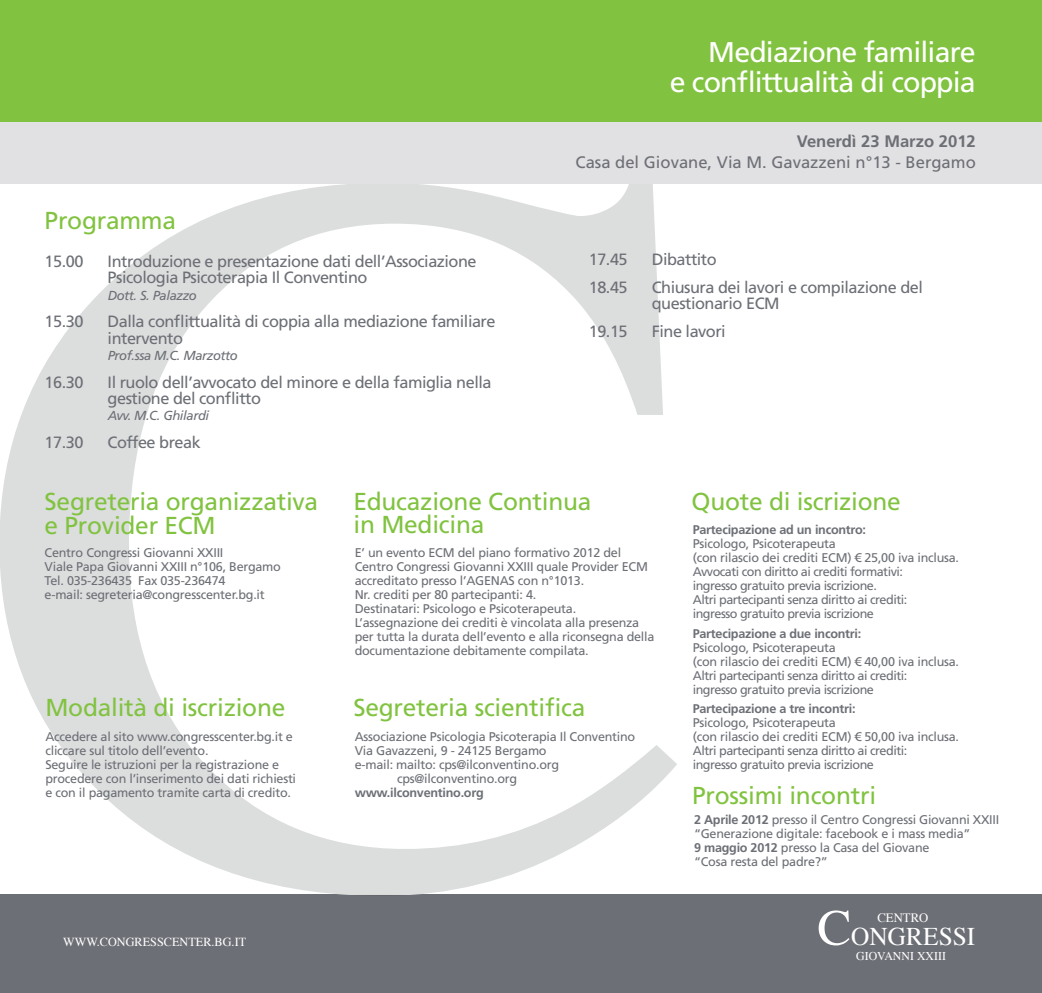
<style>
.page{position:relative;width:1042px;height:993px;background:#fff}
.page>*{position:absolute;margin:0;border:0;box-sizing:border-box;transform-origin:0 0}
.t1{font:50.75px "Times";color:#fff}
.t2{font:28.53px/29.8px "Frutiger LT Std";letter-spacing:-.03em;color:#fff;text-align:right}
.t3{font:25.38px "Times";color:#fff}
.t4{font:24.5px/23.6px "Frutiger LT Std";letter-spacing:-.01em;color:#81c340}
.t5{font:16.62px "Frutiger LT Std";color:#6c6f75}
.t6{font:700 16.62px "Frutiger LT Std";color:#6c6f75}
.t7{font:16.28px/16.3px "Frutiger LT Std";letter-spacing:-.03em;color:#6c6f75}
.t8{font:italic 13.12px "Frutiger LT Std";letter-spacing:-.03em;color:#6c6f75}
.t9{font:12.78px "Times";color:#fff}
.t10{font:12.6px/14px "Frutiger LT Std";letter-spacing:-.02em;color:#6c6f75}
.t11{font:12.6px/14px "Frutiger LT Std";letter-spacing:-.04em;color:#6c6f75}
.t12{font:700 12.6px "Frutiger LT Std";letter-spacing:-.02em;color:#6c6f75}
.t13{font:12.25px "Times";color:#fff}
.t14{font:11.9px "Times";color:#fff}
.s1{font-weight:700}
</style>
<div class="page">
<div style="left:0;top:894px;width:1042px;height:98px;background:#6c6f75"></div>
<svg style="left:0;top:184px;width:677px;height:710px"></svg>
<svg style="left:350px;top:894px;width:60px;height:1px"></svg>
<div style="left:0;top:0;width:1041px;height:123px;background:#81c340"></div>
<div style="left:0;top:122px;width:1041px;height:62px;background:#e1e0e2"></div>
<h2 class="t2" style="left:670px;top:37px;width:307px">Mediazione familiare<br>e conflittualità di coppia</h2>
<h3 class="t6" style="left:797px;top:131px;width:180px">Venerdì 23 Marzo 2012</h3>
<h3 class="t4" style="left:45px;top:208px;width:133px">Programma</h3>
<p class="t7" style="left:45px;top:253px;width:40px">15.00</p>
<p class="t7" style="left:108px;top:253px;width:370px">Introduzione e presentazione dati dell’Associazione<br>Psicologia Psicoterapia Il Conventino</p>
<p class="t8" style="left:108px;top:287px;width:91px">Dott. S. Palazzo</p>
<p class="t7" style="left:45px;top:313px;width:40px">15.30</p>
<p class="t7" style="left:108px;top:313px;width:389px">Dalla conflittualità di coppia alla mediazione familiare intervento</p>
<p class="t8" style="left:108px;top:348px;width:132px">Prof.ssa M.C. Marzotto</p>
<p class="t7" style="left:45px;top:374px;width:40px">16.30</p>
<p class="t7" style="left:108px;top:374px;width:385px">Il ruolo dell’avvocato del minore e della famiglia nella gestione del conflitto</p>
<p class="t8" style="left:108px;top:408px;width:103px">Avv. M.C. Ghilardi</p>
<p class="t7" style="left:45px;top:434px;width:40px">17.30</p>
<p class="t7" style="left:108px;top:434px;width:95px">Coffee break</p>
<h3 class="t5" style="left:575px;top:152px;width:402px">Casa del Giovane, Via M. Gavazzeni n°13 - Bergamo</h3>
<p class="t7" style="left:589px;top:251px;width:40px">17.45</p>
<p class="t7" style="left:652px;top:251px;width:66px">Dibattito</p>
<p class="t7" style="left:589px;top:279px;width:40px">18.45</p>
<p class="t7" style="left:652px;top:279px;width:273px">Chiusura dei lavori e compilazione del questionario ECM</p>
<p class="t7" style="left:589px;top:323px;width:40px">19.15</p>
<p class="t7" style="left:652px;top:323px;width:75px">Fine lavori</p>
<h3 class="t4" style="left:353px;top:489px;width:239px">Educazione Continua in Medicina</h3>
<h3 class="t4" style="left:45px;top:489px;width:275px">Segreteria organizzativa</h3>
<h3 class="t4" style="left:691px;top:489px;width:211px">Quote di iscrizione</h3>
<h3 class="t4" style="left:45px;top:513px;width:173px">e Provider ECM</h3>
<p class="t12" style="left:693px;top:522px;width:175px">Partecipazione ad un incontro:</p>
<p class="t11" style="left:693px;top:536px;width:268px">Psicologo, Psicoterapeuta<br>(con rilascio dei crediti ECM) € 25,00 iva inclusa.<br>Avvocati con diritto ai crediti formativi:<br>ingresso gratuito previa iscrizione.<br>Altri partecipanti senza diritto ai crediti:<br>ingresso gratuito previa iscrizione</p>
<p class="t12" style="left:693px;top:625px;width:170px">Partecipazione a due incontri:</p>
<p class="t11" style="left:693px;top:640px;width:268px">Psicologo, Psicoterapeuta<br>(con rilascio dei crediti ECM) € 40,00 iva inclusa.<br>Altri partecipanti senza diritto ai crediti:<br>ingresso gratuito previa iscrizione</p>
<p class="t12" style="left:693px;top:700px;width:164px">Partecipazione a tre incontri:</p>
<p class="t11" style="left:693px;top:715px;width:268px">Psicologo, Psicoterapeuta<br>(con rilascio dei crediti ECM) € 50,00 iva inclusa.<br>Altri partecipanti senza diritto ai crediti:<br>ingresso gratuito previa iscrizione</p>
<p class="t10" style="left:45px;top:545px;width:238px">Centro Congressi Giovanni XXIII<br>Viale Papa Giovanni XXIII n°106, Bergamo Tel. 035-236435 Fax 035-236474<br>e-mail: segreteria@congresscenter.bg.it</p>
<p class="t10" style="left:355px;top:545px;width:301px">E’ un evento ECM del piano formativo 2012 del Centro Congressi Giovanni XXIII quale Provider ECM accreditato presso l’AGENAS con n°1013.<br>Nr. crediti per 80 partecipanti: 4.<br>Destinatari: Psicologo e Psicoterapeuta.<br>L’assegnazione dei crediti è vincolata alla presenza per tutta la durata dell’evento e alla riconsegna della documentazione debitamente compilata.</p>
<h3 class="t4" style="left:353px;top:695px;width:233px">Segreteria scientifica</h3>
<h3 class="t4" style="left:45px;top:695px;width:241px">Modalità di iscrizione</h3>
<p class="t10" style="left:45px;top:729px;width:252px">Accedere al sito www.congresscenter.bg.it e cliccare sul titolo dell’evento.<br>Seguire le istruzioni per la registrazione e procedere con l’inserimento dei dati richiesti e con il pagamento tramite carta di credito.</p>
<p class="t10" style="left:355px;top:729px;width:282px">Associazione Psicologia Psicoterapia Il Conventino</p>
<p class="t10" style="left:355px;top:743px;width:193px">Via Gavazzeni, 9 - 24125 Bergamo</p>
<p class="t10" style="left:355px;top:757px;width:206px">e-mail: mailto: cps@ilconventino.org</p>
<p class="t10" style="left:397px;top:771px;width:122px">cps@ilconventino.org</p>
<p class="t12" style="left:355px;top:784px;width:131px">www.ilconventino.org</p>
<h3 class="t4" style="left:692px;top:783px;width:185px">Prossimi incontri</h3>
<p class="t10" style="left:694px;top:812px;width:307px"><span class="s1">2 Aprile 2012</span> presso il Centro Congressi Giovanni XXIII “Generazione digitale: facebook e i mass media”<br><span class="s1">9 maggio 2012</span> presso la Casa del Giovane<br>“Cosa resta del padre?”</p>
<h1 class="t1" style="left:817px;top:879px;width:35px">C</h1>
<p class="t9" style="left:877px;top:905px;width:53px">CENTRO</p>
<p class="t13" style="left:63px;top:929px;width:184px">WWW.CONGRESSCENTER.BG.IT</p>
<h3 class="t3" style="left:851px;top:912px;width:126px">ONGRESSI</h3>
<p class="t14" style="left:856px;top:944px;width:91px">GIOVANNI XXIII</p>
</div>
